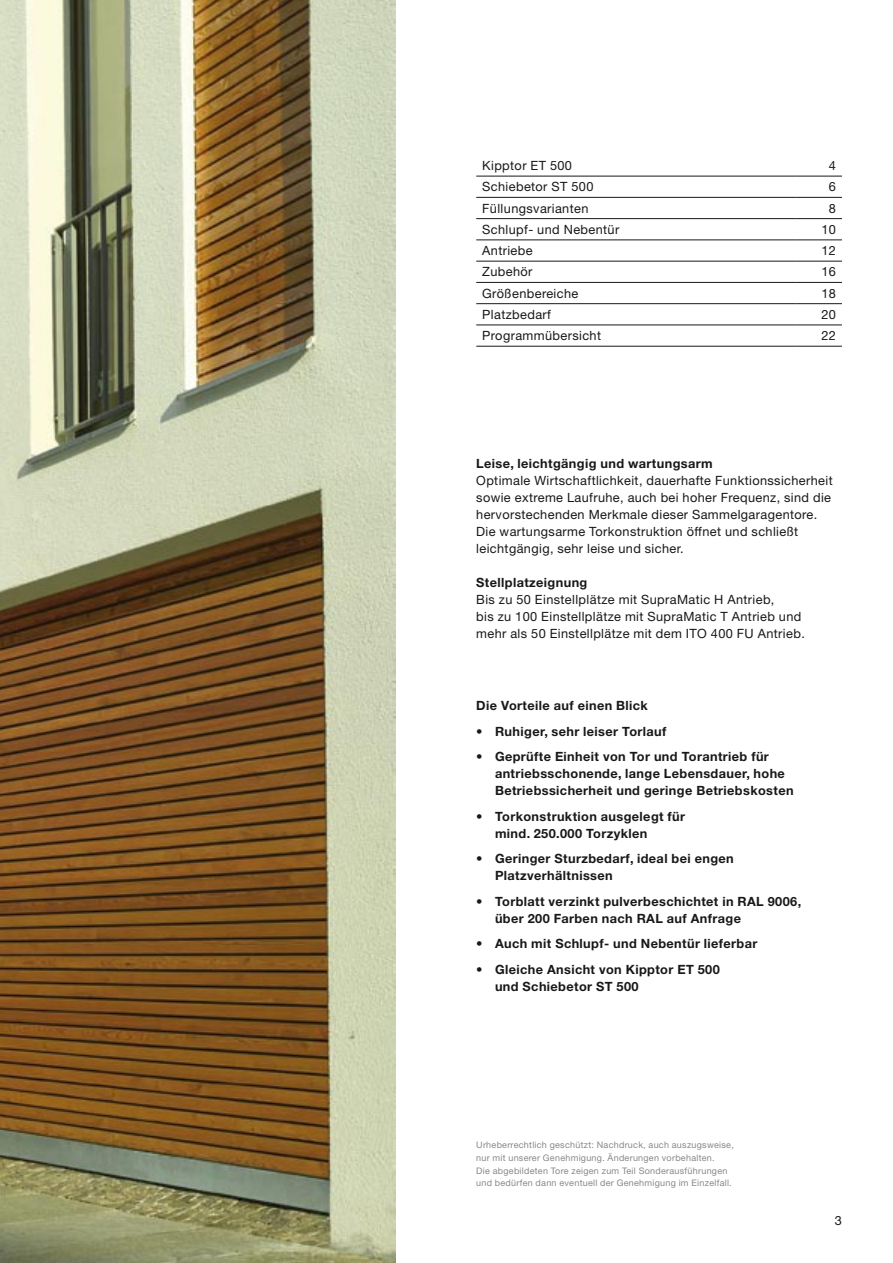
<style>
.page{position:relative;width:893px;height:1263px;background:#fff}
.page>*{position:absolute;margin:0;border:0;box-sizing:border-box;transform-origin:0 0}
.t1{font:12.75px/17px "Hoermann Helvetica Neue Rm";letter-spacing:.03em;color:#1a171b}
.t2{font:700 12.75px/17px "Hoermann Helvetica Neue";letter-spacing:.03em;color:#1a171b}
.t3{font:9px/12.8px "Hoermann Helvetica Neue Rm";letter-spacing:.03em;color:#87888a}
</style>
<div class="page">
<img style="left:0;top:0;width:395px;height:1263px">
<hr style="left:476px;top:176px;width:319px;height:1px;background:#1a171b">
<hr style="left:795px;top:176px;width:47px;height:1px;background:#1a171b">
<hr style="left:476px;top:197px;width:319px;height:1px;background:#1a171b">
<hr style="left:795px;top:197px;width:47px;height:1px;background:#1a171b">
<hr style="left:476px;top:218px;width:319px;height:1px;background:#1a171b">
<hr style="left:795px;top:218px;width:47px;height:1px;background:#1a171b">
<hr style="left:476px;top:239px;width:319px;height:1px;background:#1a171b">
<hr style="left:795px;top:239px;width:47px;height:1px;background:#1a171b">
<hr style="left:476px;top:261px;width:319px;height:1px;background:#1a171b">
<hr style="left:795px;top:261px;width:47px;height:1px;background:#1a171b">
<hr style="left:476px;top:282px;width:319px;height:1px;background:#1a171b">
<hr style="left:795px;top:282px;width:47px;height:1px;background:#1a171b">
<hr style="left:476px;top:303px;width:319px;height:1px;background:#1a171b">
<hr style="left:795px;top:303px;width:47px;height:1px;background:#1a171b">
<hr style="left:476px;top:325px;width:319px;height:1px;background:#1a171b">
<hr style="left:795px;top:325px;width:47px;height:1px;background:#1a171b">
<hr style="left:476px;top:346px;width:319px;height:1px;background:#1a171b">
<hr style="left:795px;top:346px;width:47px;height:1px;background:#1a171b">
<p class="t1" style="left:482px;top:156px;width:91px">Kipptor ET 500</p>
<p class="t1" style="left:829px;top:156px;width:9px">4</p>
<p class="t1" style="left:482px;top:177px;width:113px">Schiebetor ST 500</p>
<p class="t1" style="left:829px;top:177px;width:9px">6</p>
<p class="t1" style="left:482px;top:199px;width:108px">Füllungsvarianten</p>
<p class="t1" style="left:829px;top:199px;width:9px">8</p>
<p class="t1" style="left:482px;top:220px;width:139px">Schlupf- und Nebentür</p>
<p class="t1" style="left:821px;top:220px;width:16px">10</p>
<p class="t1" style="left:482px;top:241px;width:52px">Antriebe</p>
<p class="t1" style="left:821px;top:241px;width:16px">12</p>
<p class="t1" style="left:482px;top:262px;width:52px">Zubehör</p>
<p class="t1" style="left:821px;top:262px;width:16px">16</p>
<p class="t1" style="left:482px;top:284px;width:98px">Größenbereiche</p>
<p class="t1" style="left:821px;top:284px;width:16px">18</p>
<p class="t1" style="left:482px;top:305px;width:70px">Platzbedarf</p>
<p class="t1" style="left:821px;top:305px;width:16px">20</p>
<p class="t1" style="left:482px;top:326px;width:120px">Programmübersicht</p>
<p class="t1" style="left:821px;top:326px;width:16px">22</p>
<p class="t2" style="left:476px;top:454px;width:238px">Leise, leichtgängig und wartungsarm</p>
<p class="t1" style="left:476px;top:471px;width:358px">Optimale Wirtschaftlichkeit, dauerhafte Funktionssicherheit sowie extreme Laufruhe, auch bei hoher Frequenz, sind die hervorstechenden Merkmale dieser Sammelgaragentore.<br>Die wartungsarme Torkonstruktion öffnet und schließt leichtgängig, sehr leise und sicher.</p>
<p class="t2" style="left:476px;top:573px;width:113px">Stellplatzeignung</p>
<p class="t1" style="left:476px;top:590px;width:330px">Bis zu 50 Einstellplätze mit SupraMatic H Antrieb,<br>bis zu 100 Einstellplätze mit SupraMatic T Antrieb und mehr als 50 Einstellplätze mit dem ITO 400 FU Antrieb.</p>
<p class="t2" style="left:476px;top:696px;width:173px">Die Vorteile auf einen Blick</p>
<p class="t2" style="left:476px;top:722px;width:192px">• Ruhiger, sehr leiser Torlauf</p>
<p class="t2" style="left:495px;top:747px;width:300px;text-indent:-19px">• Geprüfte Einheit von Tor und Torantrieb für antriebsschonende, lange Lebensdauer, hohe<br>Betriebssicherheit und geringe Betriebskosten</p>
<p class="t2" style="left:495px;top:807px;width:192px;text-indent:-19px">• Torkonstruktion ausgelegt für mind. 250.000 Torzyklen</p>
<p class="t2" style="left:495px;top:849px;width:240px;text-indent:-19px">• Geringer Sturzbedarf, ideal bei engen<br>Platzverhältnissen</p>
<p class="t2" style="left:495px;top:892px;width:308px;text-indent:-19px">• Torblatt verzinkt pulverbeschichtet in RAL 9006, über 200 Farben nach RAL auf Anfrage</p>
<p class="t2" style="left:476px;top:934px;width:283px">• Auch mit Schlupf- und Nebentür lieferbar</p>
<p class="t2" style="left:495px;top:960px;width:226px;text-indent:-19px">• Gleiche Ansicht von Kipptor ET 500 und Schiebetor ST 500</p>
<p class="t3" style="left:476px;top:1138px;width:259px">Urheberrechtlich geschützt: Nachdruck, auch auszugsweise, nur mit unserer Genehmigung. Änderungen vorbehalten.<br>Die abgebildeten Tore zeigen zum Teil Sonderausführungen und bedürfen dann eventuell der Genehmigung im Einzelfall.</p>
<p class="t1" style="left:835px;top:1211px;width:9px">3</p>
</div>
